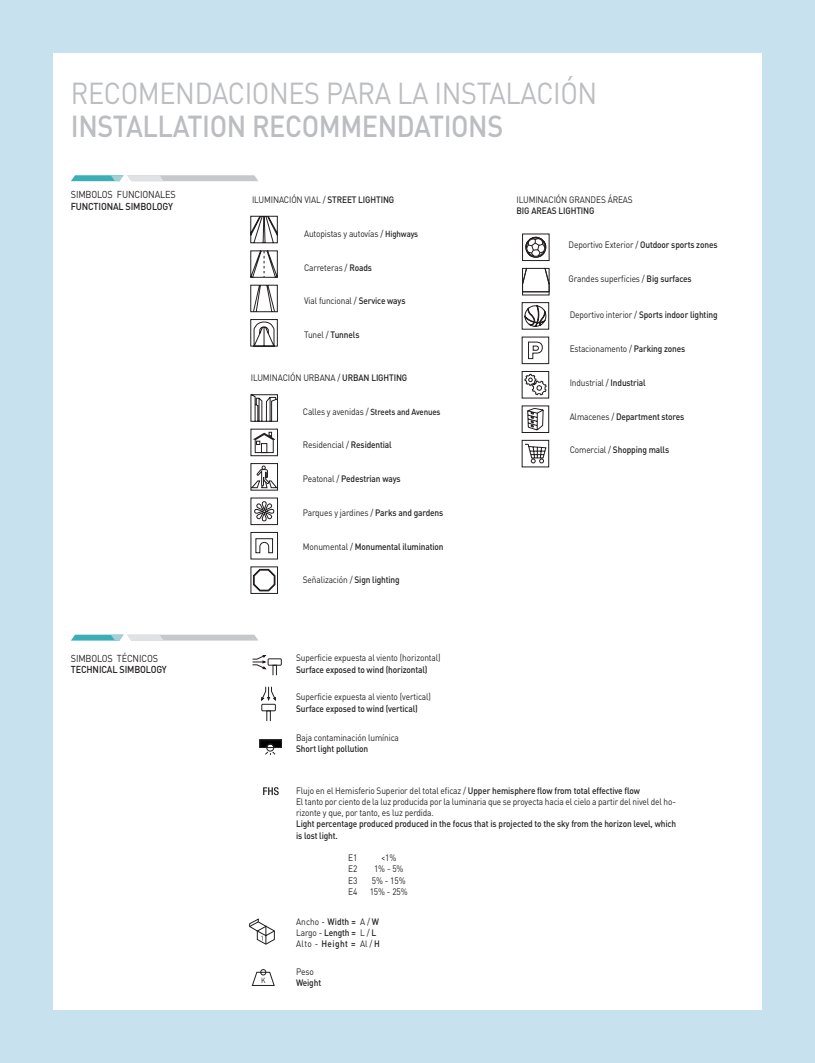
<style>
.page{position:relative;width:815px;height:1063px;background:#c8e1ee}
.page>*{position:absolute;margin:0;border:0;box-sizing:border-box;transform-origin:0 0}
.t1{font:30px "DIN Pro";letter-spacing:-.015em;color:#bbbdc0;scale:.9 1}
.t2{font:500 30px "DIN Pro";letter-spacing:-.015em;color:#bbbdc0;scale:.9 1}
.t3{font:500 10px "DIN Pro";letter-spacing:-.015em;color:#231f20;scale:.9 1}
.t4{font:10px "DIN Pro";letter-spacing:-.015em;color:#231f20;scale:.9 1}
.t5{font:9.25px/11.2px "DIN Pro";letter-spacing:-.015em;color:#231f20;scale:.9 1}
.t6{font:500 9.25px/11.2px "DIN Pro";letter-spacing:-.015em;color:#231f20;scale:.9 1}
.t7{font:500 8.75px "DIN Pro";letter-spacing:-.015em;color:#231f20;scale:.9 1}
.t8{font:7.5px "DIN Pro";color:#231f20;scale:.9 1}
.s1{font-weight:500}
.s2{font-weight:500;font-size:8.75px}
.s3{font-weight:400}
.s4{font-weight:400;font-size:9.25px}
</style>
<div class="page">
<div style="left:53px;top:53px;width:709px;height:957px;background:#fff"></div>
<svg style="left:263px;top:787px;width:16px;height:8px"></svg>
<svg style="left:250px;top:216px;width:28px;height:62px"></svg>
<svg style="left:250px;top:285px;width:28px;height:27px"></svg>
<svg style="left:250px;top:319px;width:28px;height:28px"></svg>
<svg style="left:251px;top:394px;width:27px;height:200px"></svg>
<svg style="left:522px;top:234px;width:28px;height:58px"></svg>
<div style="left:516px;top:300px;width:39px;height:173px;background:linear-gradient(to right,#fff,#fff)"></div>
<svg style="left:522px;top:302px;width:27px;height:165px"></svg>
<svg style="left:249px;top:919px;width:26px;height:25px"></svg>
<svg style="left:252px;top:969px;width:23px;height:17px"></svg>
<svg style="left:71px;top:175px;width:187px;height:6px"></svg>
<svg style="left:71px;top:635px;width:188px;height:6px"></svg>
<svg style="left:253px;top:655px;width:13px;height:14px"></svg>
<div style="left:268px;top:659px;width:13px;height:6px;border:1px solid #231f20"></div>
<div style="left:273px;top:665px;width:4px;height:10px;border:1px solid #231f20"></div>
<svg style="left:261px;top:686px;width:15px;height:15px"></svg>
<div style="left:262px;top:704px;width:14px;height:7px;border:1px solid #231f20"></div>
<div style="left:267px;top:711px;width:4px;height:10px;border:1px solid #231f20"></div>
<svg style="left:260px;top:740px;width:22px;height:15px"></svg>
<h1 class="t1" style="left:71px;top:82px;width:586px">RECOMENDACIONES PARA LA INSTALACIÓN</h1>
<h1 class="t2" style="left:71px;top:115px;width:482px">INSTALLATION RECOMMENDATIONS</h1>
<p class="t4" style="left:71px;top:191px;width:118px">SIMBOLOS FUNCIONALES</p>
<p class="t3" style="left:71px;top:202px;width:115px">FUNCTIONAL SIMBOLOGY</p>
<p class="t4" style="left:71px;top:655px;width:98px">SIMBOLOS TÉCNICOS</p>
<p class="t3" style="left:71px;top:666px;width:108px">TECHNICAL SIMBOLOGY</p>
<p class="t5" style="left:252px;top:195px;width:160px">ILUMINACIÓN VIAL / <span class="s1">STREET LIGHTING</span></p>
<p class="t5" style="left:304px;top:229px;width:128px">Autopistas y autovías / <span class="s2">Highways</span></p>
<p class="t5" style="left:304px;top:263px;width:77px">Carreteras / <span class="s1">Roads</span></p>
<p class="t5" style="left:304px;top:297px;width:114px">Vial funcional / <span class="s1">Service ways</span></p>
<p class="t6" style="left:304px;top:330px;width:63px"><span class="s3">Tunel /</span> Tunnels</p>
<p class="t5" style="left:251px;top:373px;width:175px">ILUMINACIÓN URBANA / <span class="s1">URBAN LIGHTING</span></p>
<p class="t7" style="left:303px;top:408px;width:154px"><span class="s4">Calles y avenidas /</span> Streets and Avenues</p>
<p class="t5" style="left:303px;top:440px;width:100px">Residencial / <span class="s1">Residential</span></p>
<p class="t6" style="left:303px;top:474px;width:110px"><span class="s3">Peatonal /</span> Pedestrian ways</p>
<p class="t5" style="left:303px;top:508px;width:158px">Parques y jardines / <span class="s1">Parks and gardens</span></p>
<p class="t6" style="left:303px;top:542px;width:158px"><span class="s3">Monumental /</span> Monumental ilumination</p>
<p class="t5" style="left:303px;top:575px;width:109px">Señalización / <span class="s1">Sign lighting</span></p>
<p class="t5" style="left:517px;top:195px;width:131px">ILUMINACIÓN GRANDES ÁREAS</p>
<p class="t6" style="left:517px;top:207px;width:88px">BIG AREAS LIGHTING</p>
<p class="t5" style="left:569px;top:240px;width:167px">Deportivo Exterior / <span class="s1">Outdoor sports zones</span></p>
<p class="t5" style="left:569px;top:274px;width:138px">Grandes superficies / <span class="s1">Big surfaces</span></p>
<p class="t6" style="left:570px;top:311px;width:166px"><span class="s3">Deportivo interior /</span> Sports indoor lighting</p>
<p class="t5" style="left:570px;top:344px;width:130px">Estacionamento / <span class="s1">Parking zones</span></p>
<p class="t5" style="left:570px;top:378px;width:86px">Industrial / <span class="s1">Industrial</span></p>
<p class="t6" style="left:570px;top:412px;width:129px"><span class="s3">Almacenes /</span> Department stores</p>
<p class="t6" style="left:570px;top:446px;width:112px"><span class="s3">Comercial /</span> Shopping malls</p>
<p class="t8" style="left:261px;top:977px;width:6px">K</p>
<p class="t5" style="left:296px;top:654px;width:162px">Superficie expuesta al viento (horizontal)</p>
<p class="t6" style="left:296px;top:665px;width:148px">Surface exposed to wind (horizontal)</p>
<p class="t5" style="left:296px;top:693px;width:151px">Superficie expuesta al viento (vertical)</p>
<p class="t6" style="left:296px;top:704px;width:137px">Surface exposed to wind (vertical)</p>
<p class="t5" style="left:296px;top:733px;width:116px">Baja contaminación lumínica</p>
<p class="t6" style="left:296px;top:744px;width:82px">Short light pollution</p>
<p class="t5" style="left:296px;top:786px;width:424px">Flujo en el Hemisferio Superior del total eficaz / <span class="s1">Upper hemisphere flow from total effective flow<br></span>El tanto por ciento de la luz producida por la luminaria que se proyecta hacia el cielo a partir del nivel del ho&shy;rizonte y que, por tanto, es luz perdida.</p>
<p class="t6" style="left:296px;top:820px;width:424px">Light percentage produced produced in the focus that is projected to the sky from the horizon level, which is lost light.</p>
<p class="t5" style="left:348px;top:853px;width:12px">E1</p>
<p class="t5" style="left:381px;top:853px;width:19px">&lt;1%</p>
<p class="t5" style="left:348px;top:865px;width:12px">E2</p>
<p class="t5" style="left:374px;top:865px;width:34px">1% - 5%</p>
<p class="t5" style="left:348px;top:876px;width:12px">E3</p>
<p class="t5" style="left:372px;top:876px;width:39px">5% - 15%</p>
<p class="t5" style="left:348px;top:887px;width:12px">E4</p>
<p class="t5" style="left:370px;top:887px;width:44px">15% - 25%</p>
<p class="t6" style="left:296px;top:917px;width:68px;text-align:justify"><span class="s3">Ancho -</span> Width = <span class="s3">Largo -</span> Length = <span class="s3">Alto -</span> Height =</p>
<p class="t5" style="left:360px;top:917px;width:23px">A / <span class="s1">W<br></span>L / <span class="s1">L<br></span>Al / <span class="s1">H</span></p>
<p class="t5" style="left:296px;top:967px;width:21px">Peso</p>
<p class="t6" style="left:296px;top:979px;width:29px">Weight</p>
</div>
